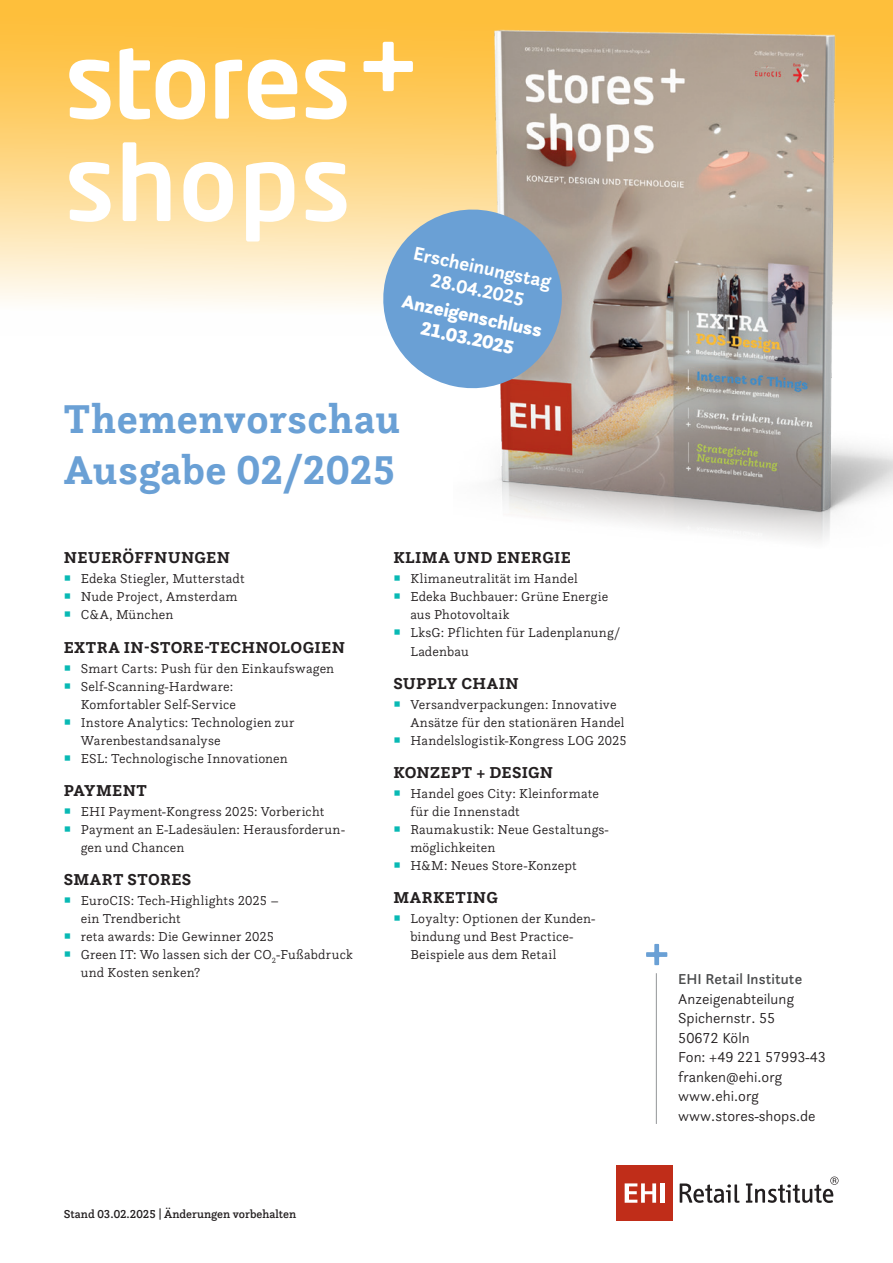
<style>
.page{position:relative;width:893px;height:1263px;background:#fff}
.page>*{position:absolute;margin:0;border:0;box-sizing:border-box;transform-origin:0 0}
.Überschrift{font:700 42px "Questa Slab";letter-spacing:.015em;color:#6aa0d5}
.Headline_Infoblatt{font:700 19.5px/22.5px "Questa Sans";color:#fff;text-align:center}
.Headline_Infoblatt-2{font:900 19.5px/22.5px "Questa Sans";color:#fff;text-align:center}
.Rubrik{font:700 16.5px "Questa Slab";letter-spacing:.025em;color:#231f20}
.Adresse{font:300 15px/19.5px "Questa Sans";color:#231f20}
.Adresse_fett{font:500 15px "Questa Sans";letter-spacing:.005em;color:#4b4c4d}
.t1{font:300 13.5px/18px "Questa Slab";letter-spacing:.015em;color:#231f20}
.t2{font:500 12px "Questa Slab";color:#231f20}
</style>
<div class="page">
<svg style="left:0;top:0;width:453px;height:306px;background:#fed684"></svg>
<img style="left:453px;top:0;width:440px;height:542px">
<div style="left:617px;top:1165px;width:56px;height:55px;background:#c02d19"></div>
<svg style="left:680px;top:1183px;width:60px;height:20px"></svg>
<div style="left:660px;top:1183px;width:5px;height:20px;background:#fff"></div>
<svg style="left:625px;top:1183px;width:31px;height:20px"></svg>
<svg style="left:746px;top:1176px;width:92px;height:27px"></svg>
<svg style="left:69px;top:60px;width:42px;height:59px"></svg>
<svg style="left:120px;top:48px;width:30px;height:71px"></svg>
<svg style="left:156px;top:60px;width:49px;height:59px"></svg>
<svg style="left:215px;top:60px;width:27px;height:59px"></svg>
<svg style="left:248px;top:60px;width:49px;height:59px"></svg>
<svg style="left:305px;top:60px;width:42px;height:59px"></svg>
<svg style="left:69px;top:162px;width:42px;height:60px"></svg>
<svg style="left:123px;top:142px;width:47px;height:79px"></svg>
<svg style="left:183px;top:162px;width:50px;height:60px"></svg>
<svg style="left:246px;top:162px;width:48px;height:80px"></svg>
<svg style="left:305px;top:162px;width:41px;height:60px"></svg>
<svg style="left:363px;top:42px;width:50px;height:49px"></svg>
<hr style="left:656px;top:973px;width:1px;height:151px;background:#939598">
<svg style="left:646px;top:944px;width:21px;height:21px"></svg>
<svg style="left:375px;top:201px;width:195px;height:195px;background:#90acc9"></svg>
<p class="Headline_Infoblatt" style="left:416px;top:242px;width:142px;rotate:12deg">Erscheinungstag<br>28.04.2025</p>
<p class="Headline_Infoblatt-2" style="left:405px;top:290px;width:144px;rotate:12deg">Anzeigenschluss<br>21.03.2025</p>
<p class="Überschrift" style="left:64px;top:392px;width:338px">Themenvorschau</p>
<p class="Überschrift" style="left:64px;top:443px;width:333px">Ausgabe 02/2025</p>
<p class="Rubrik" style="left:64px;top:547px;width:168px">NEUERÖFFNUNGEN</p>
<p class="t1" style="left:81px;top:570px;width:165px">Edeka Stiegler, Mutterstadt</p>
<p class="t1" style="left:81px;top:588px;width:158px">Nude Project, Amsterdam</p>
<p class="t1" style="left:81px;top:606px;width:94px">C&amp;A, München</p>
<p class="Rubrik" style="left:64px;top:636px;width:283px">EXTRA IN-STORE-TECHNOLOGIEN</p>
<p class="t1" style="left:81px;top:659px;width:255px">Smart Carts: Push für den Einkaufswagen</p>
<p class="t1" style="left:81px;top:677px;width:157px">Self-Scanning-Hardware:<br>Komfortabler Self-Service</p>
<p class="t1" style="left:81px;top:713px;width:215px">Instore Analytics: Technologien zur<br>Warenbestandsanalyse</p>
<p class="t1" style="left:81px;top:749px;width:208px">ESL: Technologische Innovationen</p>
<p class="Rubrik" style="left:64px;top:779px;width:85px">PAYMENT</p>
<p class="t1" style="left:81px;top:802px;width:245px">EHI Payment-Kongress 2025: Vorbericht</p>
<p class="t1" style="left:81px;top:820px;width:266px">Payment an E-Ladesäulen: Herausforderun&shy;gen und Chancen</p>
<p class="Rubrik" style="left:64px;top:869px;width:129px">SMART STORES</p>
<p class="t1" style="left:81px;top:891px;width:200px">EuroCIS: Tech-Highlights 2025 – ein Trendbericht</p>
<p class="t1" style="left:81px;top:927px;width:195px">reta awards: Die Gewinner 2025</p>
<p class="t1" style="left:81px;top:945px;width:273px">Green IT: Wo lassen sich der CO<sub>2</sub>-Fußabdruck und Kosten senken?</p>
<p class="Rubrik" style="left:393px;top:547px;width:179px">KLIMA UND ENERGIE</p>
<p class="t1" style="left:410px;top:570px;width:169px">Klimaneutralität im Handel</p>
<p class="t1" style="left:410px;top:588px;width:199px">Edeka Buchbauer: Grüne Energie aus Photovoltaik</p>
<p class="t1" style="left:410px;top:624px;width:211px">LksG: Pflichten für Ladenplanung/<br>Ladenbau</p>
<p class="Rubrik" style="left:393px;top:672px;width:127px">SUPPLY CHAIN</p>
<p class="t1" style="left:410px;top:695px;width:216px">Versandverpackungen: Innovative<br>Ansätze für den stationären Handel</p>
<p class="t1" style="left:410px;top:731px;width:218px">Handelslogistik-Kongress LOG 2025</p>
<p class="Rubrik" style="left:393px;top:761px;width:161px">KONZEPT + DESIGN</p>
<p class="t1" style="left:410px;top:784px;width:190px">Handel goes City: Kleinformate für die Innenstadt</p>
<p class="t1" style="left:410px;top:820px;width:200px">Raumakustik: Neue Gestaltungs&shy;möglichkeiten</p>
<p class="t1" style="left:410px;top:856px;width:168px">H&amp;M: Neues Store-Konzept</p>
<p class="Rubrik" style="left:393px;top:887px;width:106px">MARKETING</p>
<p class="t1" style="left:410px;top:909px;width:186px">Loyalty: Optionen der Kunden&shy;bindung und Best Practice-<br>Beispiele aus dem Retail</p>
<p class="t2" style="left:64px;top:1206px;width:234px">Stand 03.02.2025 | Änderungen vorbehalten</p>
<p class="Adresse_fett" style="left:678px;top:970px;width:125px">EHI Retail Institute</p>
<p class="Adresse" style="left:678px;top:989px;width:149px">Anzeigenabteilung<br>Spichernstr. 55<br>50672 Köln<br>Fon: +49 221 57993-43</p>
<p class="Adresse" style="left:678px;top:1067px;width:106px">franken@ehi.org</p>
<p class="Adresse" style="left:678px;top:1086px;width:82px">www.ehi.org</p>
<p class="Adresse" style="left:678px;top:1106px;width:139px">www.stores-shops.de</p>
</div>
